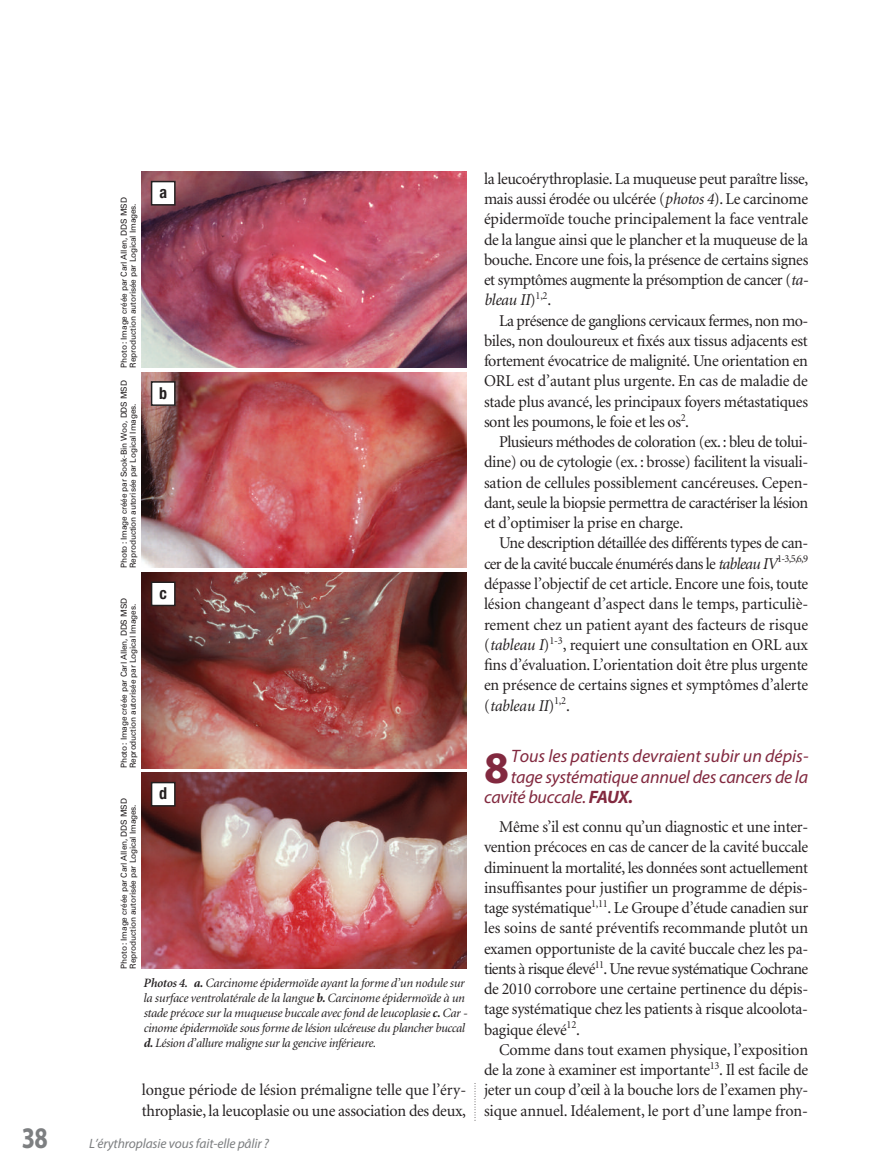
<style>
.page{position:relative;width:878px;height:1175px;background:#fff}
.page>*{position:absolute;margin:0;border:0;box-sizing:border-box;transform-origin:0 0}
.t1{font:700 45px "Myriad Pro";color:#82293f}
.t2{font:700 30px "Myriad Pro";color:#7d7f81;scale:.8 1}
.t3{font:italic 18px "Myriad Pro";letter-spacing:-.015em;color:#82293f}
.t4{font:16.5px/20.2px "Minion";letter-spacing:-.02em;color:#231f20;text-align:justify}
.t5{font:700 condensed 16.5px "Helvetica Neue";color:#231f20}
.t6{font:italic 13.5px "Myriad Pro";letter-spacing:-.01em;color:#7d7f81}
.t7{font:italic 12.75px/15px "Minion";letter-spacing:-.02em;color:#231f20}
.t8{font:8.25px/9px "Univers";letter-spacing:-.015em;color:#231f20}
.s1{font-weight:600}
.s2{font-weight:700}
.s3{font-style:italic}
</style>
<div class="page">
<svg style="left:474px;top:1083px;width:1px;height:35px"></svg>
<img style="left:142px;top:172px;width:324px;height:196px">
<img style="left:142px;top:372px;width:324px;height:196px">
<img style="left:142px;top:572px;width:324px;height:196px">
<img style="left:142px;top:772px;width:324px;height:196px">
<div style="left:152px;top:182px;width:23px;height:23px;background:#fff"></div>
<div style="left:151px;top:181px;width:25px;height:25px;border:2px solid #231f20"></div>
<div style="left:152px;top:382px;width:23px;height:23px;background:#fff"></div>
<div style="left:151px;top:381px;width:25px;height:25px;border:2px solid #231f20"></div>
<div style="left:152px;top:582px;width:23px;height:23px;background:#fff"></div>
<div style="left:151px;top:581px;width:25px;height:25px;border:2px solid #231f20"></div>
<div style="left:152px;top:782px;width:23px;height:24px;background:#fff"></div>
<div style="left:151px;top:782px;width:25px;height:24px;border:2px solid #231f20"></div>
<h2 class="t2" style="left:22px;top:1126px;width:34px">38</h2>
<p class="t8" style="left:120px;top:368px;width:172px;rotate:-90deg">Photo : Image créée par Carl Allen, DDS MSD<br>Reproduction autorisée par Logical Images.</p>
<p class="t8" style="left:120px;top:568px;width:189px;rotate:-90deg">Photo : Image créée par Sook-Bin Woo, DDS MSD<br>Reproduction autorisée par Logical Images.</p>
<p class="t8" style="left:120px;top:768px;width:172px;rotate:-90deg">Photo : Image créée par Carl Allen, DDS MSD<br>Reproduction autorisée par Logical Images.</p>
<p class="t8" style="left:120px;top:968px;width:172px;rotate:-90deg">Photo : Image créée par Carl Allen, DDS MSD<br>Reproduction autorisée par Logical Images.</p>
<p class="t5" style="left:159px;top:187px;width:9px">a</p>
<p class="t5" style="left:159px;top:387px;width:10px">b</p>
<p class="t5" style="left:159px;top:587px;width:9px">c</p>
<p class="t5" style="left:159px;top:787px;width:10px">d</p>
<p class="t7" style="left:143px;top:976px;width:325px"><span class="s1">Photos 4.</span> <span class="s2">a.</span> Carcinome épidermoïde ayant la forme d’un nodule sur la surface ventrolatérale de la langue <span class="s2">b.</span> Carcinome épidermoïde à un stade précoce sur la muqueuse buccale avec fond de leucoplasie <span class="s2">c.</span> Car - ci nome épidermoïde sous forme de lésion ulcéreuse du plancher buccal <span class="s2">d.</span> Lésion d’allure maligne sur la gencive inférieure.</p>
<p class="t4" style="left:142px;top:1081px;width:326px">longue période de lésion prémaligne telle que l’éry&shy;throplasie, la leucoplasie ou une association des deux,</p>
<p class="t6" style="left:89px;top:1138px;width:181px">L’érythroplasie vous fait-elle pâlir ?</p>
<p class="t4" style="left:484px;top:170px;width:326px">la leucoérythroplasie. La muqueuse peut paraître lisse, mais aussi érodée ou ulcérée (<span class="s3">photos 4</span>). Le carcinome épidermoïde touche principalement la face ventrale de la langue ainsi que le plancher et la muqueuse de la bouche. Encore une fois, la présence de certains signes et symptômes augmente la présomption de cancer (<span class="s3">ta&shy;bleau II</span>)<sup>1,2</sup>.</p>
<p class="t4" style="left:484px;top:311px;width:326px;text-indent:15px">La présence de ganglions cervicaux fermes, non mo&shy;biles, non douloureux et fixés aux tissus adjacents est fortement évocatrice de malignité. Une orientation en ORL est d’autant plus urgente. En cas de maladie de stade plus avancé, les principaux foyers métastatiques sont les poumons, le foie et les os<sup>2</sup>.</p>
<p class="t4" style="left:484px;top:433px;width:326px;text-indent:15px">Plusieurs méthodes de coloration (ex. : bleu de tolui&shy;dine) ou de cytologie (ex. : brosse) facilitent la visuali&shy;sation de cellules possiblement cancéreuses. Cepen - dant, seule la biopsie permettra de caractériser la lésion et d’optimiser la prise en charge.</p>
<p class="t4" style="left:484px;top:534px;width:326px;text-indent:15px">Une description détaillée des différents types de can&shy;cer de la cavité buccale énumérés dans le <span class="s3">tableau IV</span><sup>1-3,5,6,9 </sup>dépasse l’objectif de cet article. Encore une fois, toute lésion changeant d’aspect dans le temps, particuliè&shy;rement chez un patient ayant des facteurs de risque (<span class="s3">tableau I</span>)<sup>1-3</sup>, requiert une consultation en ORL aux fins d’évaluation. L’orientation doit être plus urgente en présence de certains signes et symptômes d’alerte (<span class="s3">tableau II</span>)<sup>1,2</sup>.</p>
<h1 class="t1" style="left:484px;top:750px;width:26px">8</h1>
<p class="t3" style="left:511px;top:749px;width:299px">Tous les patients devraient subir un dépis-</p>
<p class="t3" style="left:511px;top:769px;width:299px">tage systématique annuel des cancers de la</p>
<p class="t3" style="left:484px;top:790px;width:151px">cavité buccale. <span class="s2">FAUX.</span></p>
<p class="t4" style="left:484px;top:818px;width:326px;text-indent:15px">Même s’il est connu qu’un diagnostic et une inter&shy;vention précoces en cas de cancer de la cavité buccale diminuent la mortalité, les données sont actuellement insuffisantes pour justifier un programme de dépis&shy;tage systématique<sup>1,11</sup>. Le Groupe d’étude canadien sur les soins de santé préventifs recommande plutôt un examen opportuniste de la cavité buccale chez les pa&shy;tients à risque élevé<sup>11</sup>. Une revue systématique Cochrane de 2010 corrobore une certaine pertinence du dépis&shy;tage systématique chez les patients à risque alcoolota&shy;bagique élevé<sup>12</sup>.</p>
<p class="t4" style="left:484px;top:1040px;width:326px;text-indent:15px">Comme dans tout examen physique, l’exposition de la zone à examiner est importante<sup>13</sup>. Il est facile de jeter un coup d’œil à la bouche lors de l’examen phy&shy;sique annuel. Idéalement, le port d’une lampe fron-</p>
</div>
